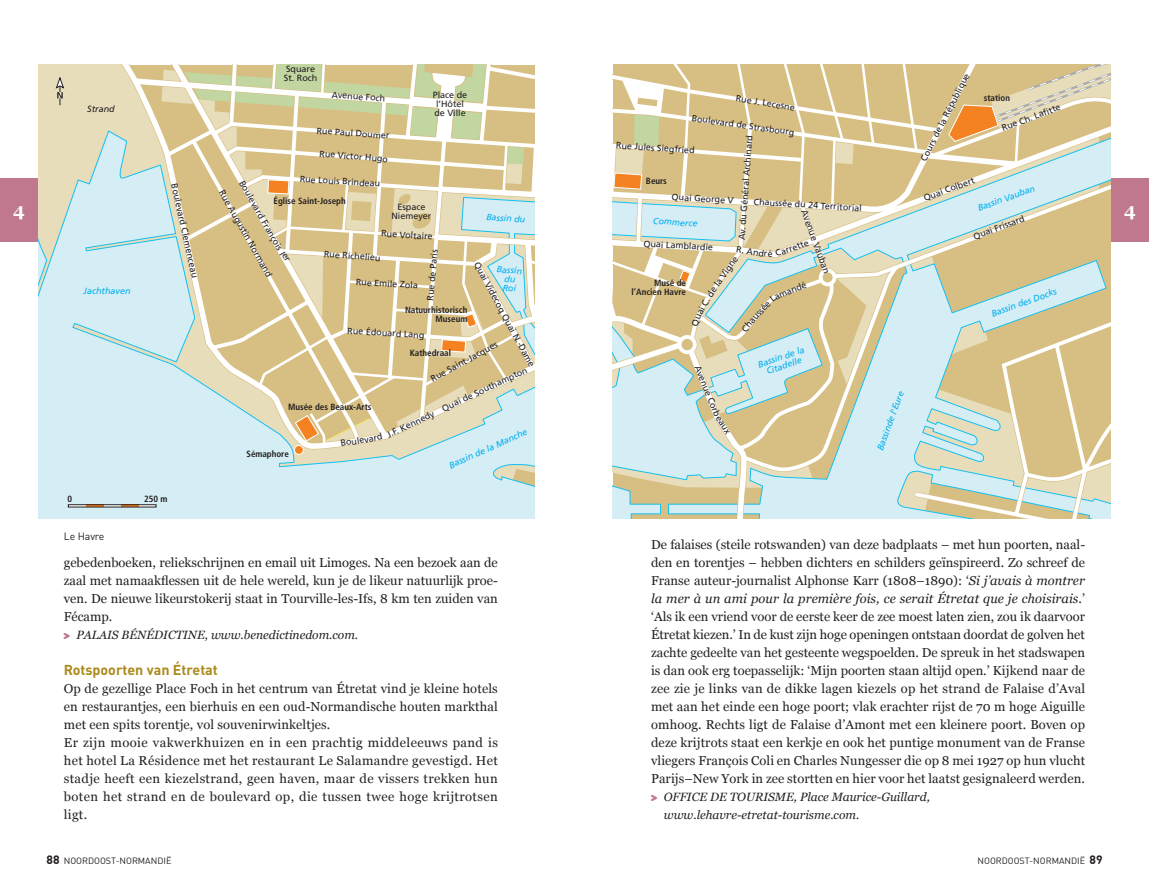
<style>
.page{position:relative;width:1149px;height:893px;background:#fff}
.page>*{position:absolute;margin:0;border:0;box-sizing:border-box;transform-origin:0 0}
.t1{font:700 18px "Georgia";color:#fff}
.t2{font:700 14.25px "DIN Pro";color:#ab8a1b}
.t3{font:12.9px/18px "Georgia";letter-spacing:.01em;color:#231f20;text-align:justify}
.t4{font:italic 12px/18px "Georgia";color:#231f20}
.t5{font:700 12px "DIN Round Offc";color:#231f20}
.t6{font:10.5px "DIN Pro";letter-spacing:-.01em;color:#231f20}
.t7{font:9px/9px "Frutiger";color:#231f20}
.t8{font:700 condensed 9px/9px "Frutiger";color:#231f20;text-align:right}
.t9{font:italic 9px/9px "Frutiger";color:#00aeef;text-align:center}
.t10{font:9px "DIN Round Offc";color:#231f20}
.t11{font:italic 9px "Frutiger";color:#231f20}
.s1{font-family:"Dominicus";font-style:normal;color:#c0788d}
.s2{font-style:italic}
.s3{font-weight:700;font-size:12px}
</style>
<div class="page">
<div style="left:1110px;top:179px;width:38px;height:63px;background:#c0788d"></div>
<div style="left:0;top:179px;width:38px;height:63px;background:#c0788d"></div>
<svg style="left:38px;top:65px;width:496px;height:454px;background:#d6eae9"></svg>
<svg style="left:98px;top:65px;width:436px;height:388px;background:#d9e1d1"></svg>
<svg style="left:55px;top:77px;width:10px;height:28px"></svg>
<svg style="left:294px;top:415px;width:25px;height:27px"></svg>
<div style="left:294px;top:445px;width:9px;height:9px;background:#f58220;border-radius:50%"></div>
<div style="left:294px;top:445px;width:9px;height:10px;border:1px solid #fff;border-radius:50%"></div>
<svg style="left:161px;top:65px;width:373px;height:294px"></svg>
<div style="left:68px;top:504px;width:88px;height:3px;border:1px solid #231f20"></div>
<svg style="left:326px;top:418px;width:56px;height:24px"></svg>
<svg style="left:612px;top:65px;width:498px;height:447px;background:#d9d5b6"></svg>
<p class="t7" style="left:284px;top:65px;width:35px">Square<br>St. Roch</p>
<p class="t7" style="left:918px;top:158px;width:99px;rotate:-63deg">Cours de la République</p>
<p class="t7" style="left:432px;top:90px;width:36px">Place de l’Hôtel de Ville</p>
<p class="t7" style="left:332px;top:90px;width:55px;rotate:4deg">Avenue Foch</p>
<p class="t8" style="left:983px;top:94px;width:28px">station</p>
<p class="t7" style="left:736px;top:94px;width:61px;rotate:9deg">Rue J. Lecesne</p>
<p class="t7" style="left:1000px;top:124px;width:64px;rotate:-20deg">Rue Ch. Lafitte</p>
<p class="t11" style="left:87px;top:104px;width:29px">Strand</p>
<p class="t7" style="left:692px;top:113px;width:105px;rotate:8deg">Boulevard de Strasbourg</p>
<p class="t7" style="left:317px;top:126px;width:74px;rotate:4deg">Rue Paul Doumer</p>
<p class="t7" style="left:320px;top:149px;width:70px;rotate:5deg">Rue Victor Hugo</p>
<p class="t7" style="left:616px;top:140px;width:75px;rotate:4deg">Rue Jules Siegfrie</p>
<p class="t7" style="left:737px;top:240px;width:107px;rotate:-86deg">Av. du Général Archinard</p>
<p class="t7" style="left:300px;top:174px;width:82px;rotate:4deg">Rue Louis Brindeau</p>
<p class="t7" style="left:922px;top:194px;width:55px;rotate:-20deg">Quai Colbert</p>
<p class="t8" style="left:645px;top:176px;width:22px">Beurs</p>
<p class="t7" style="left:246px;top:179px;width:94px;rotate:61deg">Boulevard François Ier</p>
<p class="t7" style="left:178px;top:183px;width:98px;rotate:77deg">Boulevard Clemenceau</p>
<p class="t9" style="left:976px;top:204px;width:62px;rotate:-20deg">Bassin Vauban</p>
<p class="t7" style="left:226px;top:188px;width:100px;rotate:61deg">Rue Augustin Normand</p>
<p class="t7" style="left:671px;top:192px;width:64px;rotate:3deg">Quai George V</p>
<p class="t7" style="left:753px;top:196px;width:110px;rotate:4deg">Chaussée du 24 Territorial</p>
<p class="t7" style="left:643px;top:239px;width:71px;rotate:3deg">Quai Lamblardie</p>
<p class="t7" style="left:708px;top:288px;width:43px;rotate:-55deg">e la Vigne</p>
<p class="t8" style="left:273px;top:197px;width:74px">Église Saint-Joseph</p>
<p class="t7" style="left:391px;top:203px;width:42px;text-align:center">Espace<br>Niemeyer</p>
<h1 class="t1" style="left:13px;top:198px;width:13px">4</h1>
<h1 class="t1" style="left:1123px;top:198px;width:13px">4</h1>
<p class="t7" style="left:808px;top:209px;width:68px;rotate:70deg">Avenue Vauban</p>
<p class="t9" style="left:486px;top:212px;width:41px;rotate:4deg">Bassin du</p>
<p class="t7" style="left:978px;top:230px;width:49px;rotate:-21deg">uai Frissard</p>
<p class="t9" style="left:653px;top:216px;width:46px;rotate:4deg">Commerce</p>
<p class="t7" style="left:381px;top:229px;width:53px;rotate:4deg">Rue Voltaire</p>
<p class="t7" style="left:425px;top:300px;width:53px;rotate:-85deg">Rue de Paris</p>
<p class="t7" style="left:779px;top:247px;width:31px;rotate:-19deg">arrette</p>
<p class="t7" style="left:324px;top:249px;width:58px;rotate:4deg">Rue Richelieu</p>
<p class="t7" style="left:356px;top:277px;width:64px;rotate:3deg">Rue Emile Zola</p>
<p class="t7" style="left:347px;top:326px;width:79px;rotate:3deg">Rue Édouard Lang</p>
<p class="t7" style="left:480px;top:260px;width:58px;rotate:62deg">Quai Videcoq</p>
<p class="t7" style="left:508px;top:312px;width:61px;rotate:61deg">Quai N.-Dame</p>
<p class="t9" style="left:497px;top:264px;width:27px;rotate:4deg">Bassin du<br>Roi</p>
<p class="t8" style="left:631px;top:278px;width:56px">Musé de l’Ancien Havre</p>
<p class="t9" style="left:83px;top:286px;width:49px">Jachthaven</p>
<p class="t9" style="left:989px;top:310px;width:71px;rotate:-20deg">Bassin des Docks</p>
<p class="t8" style="left:405px;top:305px;width:64px">Natuurhistorisch<br>Museum</p>
<p class="t7" style="left:429px;top:375px;width:76px;rotate:-28deg">Rue Saint-Jacques</p>
<p class="t9" style="left:756px;top:361px;width:50px;rotate:-19deg">Bassin de la<br>Citadelle</p>
<p class="t8" style="left:409px;top:348px;width:43px">Kathedraal</p>
<p class="t7" style="left:701px;top:364px;width:56px;rotate:68deg">Avenue Corb</p>
<p class="t7" style="left:721px;top:414px;width:22px;rotate:58deg">eaux</p>
<p class="t7" style="left:385px;top:430px;width:155px;rotate:-25deg">J.F. Kennedy Quai de Southampton</p>
<p class="t9" style="left:875px;top:449px;width:64px;rotate:-70deg">Bassinde l'Eure</p>
<p class="t8" style="left:288px;top:403px;width:85px">Musée des Beaux-Arts</p>
<p class="t9" style="left:447px;top:461px;width:86px;rotate:-24deg">Bassin de la Manche</p>
<p class="t7" style="left:340px;top:439px;width:30px;rotate:-9deg">Boulev</p>
<p class="t8" style="left:246px;top:450px;width:44px">Sémaphore</p>
<p class="t8" style="left:67px;top:494px;width:6px">0</p>
<p class="t8" style="left:144px;top:494px;width:25px">250 m</p>
<p class="t6" style="left:64px;top:527px;width:42px">Le Havre</p>
<p class="t3" style="left:64px;top:554px;width:435px">gebedenboeken, reliekschrijnen en email uit Limoges. Na een bezoek aan de zaal met namaakflessen uit de hele wereld, kun je de likeur natuurlijk proe&shy;ven. De nieuwe likeurstokerij staat in Tourville-les-Ifs, 8 km ten zuiden van Fécamp.</p>
<p class="t4" style="left:64px;top:626px;width:296px"><span class="s1">&gt;</span> PALAIS BÉNÉDICTINE, www.benedictinedom.com.</p>
<p class="t2" style="left:64px;top:658px;width:155px">Rotspoorten van Étretat</p>
<p class="t3" style="left:64px;top:680px;width:435px;text-align:left">Op de gezellige Place Foch in het centrum van Étretat vind je kleine hotels en restaurantjes, een bierhuis en een oud-Normandische houten markthal met een spits torentje, vol souvenirwinkeltjes.<br>Er zijn mooie vakwerkhuizen en in een prachtig middeleeuws pand is het hotel La Résidence met het restaurant Le Salamandre gevestigd. Het stadje heeft een kiezelstrand, geen haven, maar de vissers trekken hun boten het strand en de boulevard op, die tussen twee hoge krijtrotsen ligt.</p>
<p class="t3" style="left:651px;top:536px;width:435px">De falaises (steile rotswanden) van deze badplaats – met hun poorten, naal&shy;den en torentjes – hebben dichters en schilders geïnspireerd. Zo schreef de Franse auteur-journalist Alphonse Karr (1808–1890): ‘<span class="s2">Si j’avais à montrer la mer à un ami pour la première fois, ce serait Étretat que je choisirais</span>.’ ‘Als ik een vriend voor de eerste keer de zee moest laten zien, zou ik daarvoor Étretat kiezen.’ In de kust zijn hoge openingen ontstaan doordat de golven het zachte gedeelte van het gesteente wegspoelden. De spreuk in het stadswapen is dan ook erg toepasselijk: ‘Mijn poorten staan altijd open.’ Kijkend naar de zee zie je links van de dikke lagen kiezels op het strand de Falaise d’Aval met aan het einde een hoge poort; vlak erachter rijst de 70 m hoge Aiguille omhoog. Rechts ligt de Falaise d’Amont met een kleinere poort. Boven op deze krijtrots staat een kerkje en ook het puntige monument van de Franse vliegers François Coli en Charles Nungesser die op 8 mei 1927 op hun vlucht Parijs–New York in zee stortten en hier voor het laatst gesignaleerd werden.</p>
<p class="t4" style="left:663px;top:788px;width:267px;text-indent:-13px"><span class="s1">&gt;</span> OFFICE DE TOURISME, Place Maurice-Guillard, www.lehavre-etretat-tourisme.com.</p>
<p class="t10" style="left:46px;top:855px;width:126px"><span class="s3">88</span> NOORDOOST-NORMANDIË</p>
<p class="t5" style="left:1089px;top:852px;width:15px">89</p>
<p class="t10" style="left:977px;top:855px;width:109px">NOORDOOST-NORMANDIË</p>
</div>
